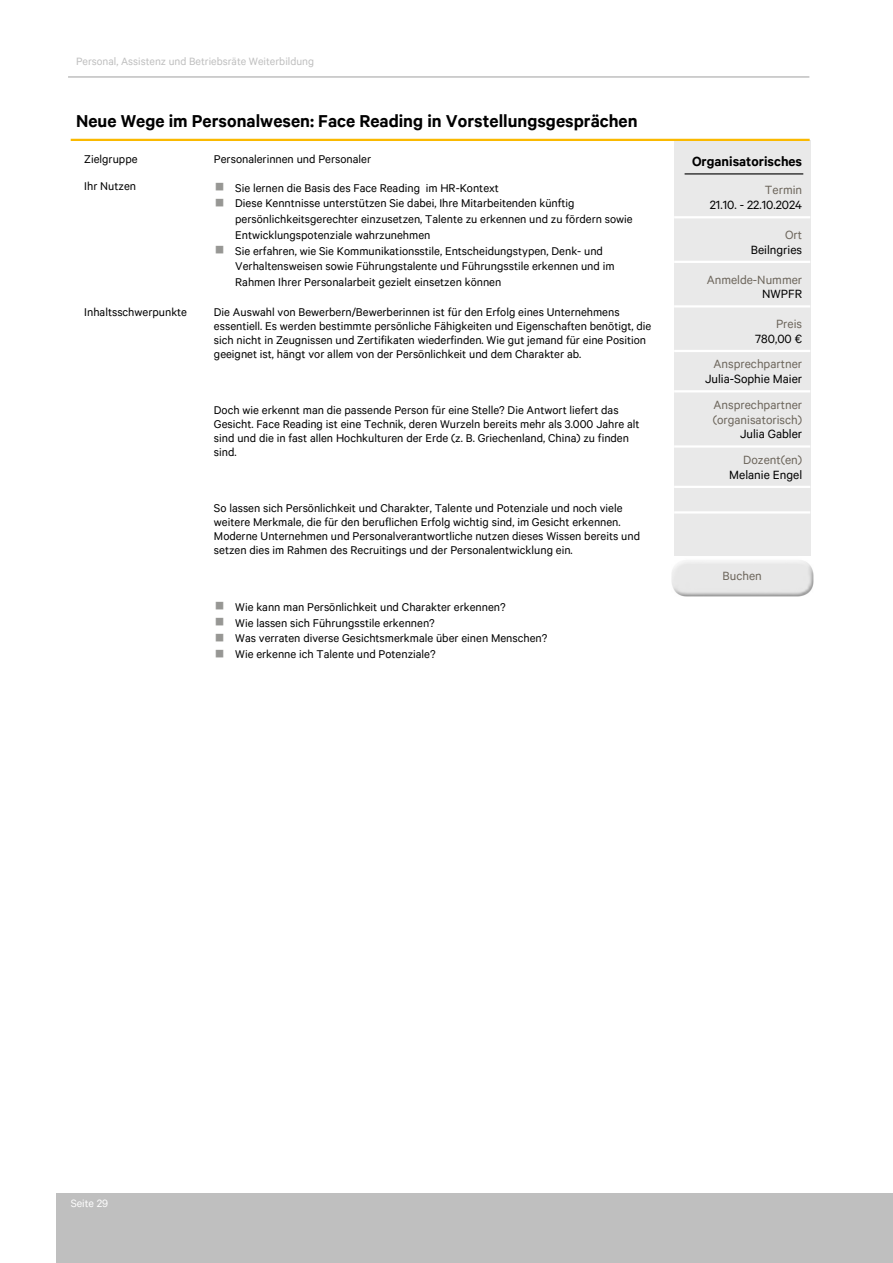
<style>
.page{position:relative;width:893px;height:1263px;background:#fff}
.page>*{position:absolute;margin:0;border:0;box-sizing:border-box;transform-origin:0 0}
.t1{font:600 19.5px "Calibre";color:#000}
.t2{font:600 15px "Calibre";color:#000}
.t3{font:13.5px/14.9px "Calibre";color:#6d665c}
.t4{font:13.5px "Calibre";color:#000}
.t5{font:12.75px/14px "Calibre";color:#000}
.t6{font:12px "Calibre";color:#bfbfbf}
.t7{font:12px "Calibre";color:#fff}
.s1{color:#979794}
</style>
<div class="page">
<div style="left:56px;top:1193px;width:836px;height:70px;background:#bfbfbf"></div>
<hr style="left:68px;top:76px;width:741px;height:2px;background:#bfbfbf">
<img style="left:671px;top:560px;width:142px;height:36px">
<div style="left:674px;top:170px;width:136px;height:386px;background:#e9e9e9"></div>
<div style="left:674px;top:140px;width:136px;height:30px;background:#e9e9e9"></div>
<hr style="left:674px;top:216px;width:136px;height:2px;background:#fff">
<hr style="left:674px;top:261px;width:136px;height:2px;background:#fff">
<hr style="left:674px;top:305px;width:136px;height:3px;background:#fff">
<hr style="left:674px;top:350px;width:136px;height:2px;background:#fff">
<hr style="left:674px;top:390px;width:136px;height:2px;background:#fff">
<hr style="left:674px;top:445px;width:136px;height:3px;background:#fff">
<hr style="left:674px;top:486px;width:136px;height:2px;background:#fff">
<hr style="left:674px;top:511px;width:136px;height:3px;background:#fff">
<hr style="left:71px;top:139px;width:738px;height:2px;background:#fab900">
<hr style="left:684px;top:173px;width:119px;height:1px;background:#000">
<p class="t6" style="left:76px;top:54px;width:239px">Personal, Assistenz und Betriebsräte Weiterbildung</p>
<h1 class="t1" style="left:76px;top:109px;width:563px">Neue Wege im Personalwesen: Face Reading in Vorstellungsgesprächen</h1>
<p class="t5" style="left:84px;top:151px;width:55px">Zielgruppe</p>
<p class="t5" style="left:214px;top:151px;width:159px">Personalerinnen und Personaler</p>
<p class="t5" style="left:84px;top:179px;width:53px">Ihr Nutzen</p>
<p class="t5" style="left:214px;top:180px;width:286px"><span class="s1">▪</span> Sie lernen die Basis des Face Reading im HR-Kontext</p>
<p class="t5" style="left:235px;top:195px;width:399px;line-height:15.8px;text-indent:-21px"><span class="s1">▪</span> Diese Kenntnisse unterstützen Sie dabei, Ihre Mitarbeitenden künftig persönlichkeitsgerechter einzusetzen, Talente zu erkennen und zu fördern sowie<br>Entwicklungspotenziale wahrzunehmen</p>
<p class="t5" style="left:235px;top:242px;width:381px;line-height:15.8px;text-indent:-21px"><span class="s1">▪</span> Sie erfahren, wie Sie Kommunikationsstile, Entscheidungstypen, Denk- und<br>Verhaltensweisen sowie Führungstalente und Führungsstile erkennen und im<br>Rahmen Ihrer Personalarbeit gezielt einsetzen können</p>
<p class="t5" style="left:84px;top:305px;width:104px">Inhaltsschwerpunkte</p>
<p class="t5" style="left:214px;top:305px;width:439px">Die Auswahl von Bewerbern/Bewerberinnen ist für den Erfolg eines Unternehmens essentiell. Es werden bestimmte persönliche Fähigkeiten und Eigenschaften benötigt, die sich nicht in Zeugnissen und Zertifikaten wiederfinden. Wie gut jemand für eine Position geeignet ist, hängt vor allem von der Persönlichkeit und dem Charakter ab.</p>
<p class="t5" style="left:214px;top:403px;width:427px">Doch wie erkennt man die passende Person für eine Stelle? Die Antwort liefert das Gesicht. Face Reading ist eine Technik, deren Wurzeln bereits mehr als 3.000 Jahre alt sind und die in fast allen Hochkulturen der Erde (z. B. Griechenland, China) zu finden sind.</p>
<p class="t5" style="left:214px;top:500px;width:427px">So lassen sich Persönlichkeit und Charakter, Talente und Potenziale und noch viele weitere Merkmale, die für den beruflichen Erfolg wichtig sind, im Gesicht erkennen.<br>Moderne Unternehmen und Personalverantwortliche nutzen dieses Wissen bereits und setzen dies im Rahmen des Recruitings und der Personalentwicklung ein.</p>
<p class="t5" style="left:214px;top:599px;width:293px"><span class="s1">▪</span> Wie kann man Persönlichkeit und Charakter erkennen?</p>
<p class="t5" style="left:214px;top:615px;width:222px"><span class="s1">▪</span> Wie lassen sich Führungsstile erkennen?</p>
<p class="t5" style="left:214px;top:631px;width:335px"><span class="s1">▪</span> Was verraten diverse Gesichtsmerkmale über einen Menschen?</p>
<p class="t5" style="left:214px;top:647px;width:223px"><span class="s1">▪</span> Wie erkenne ich Talente und Potenziale?</p>
<p class="t2" style="left:692px;top:153px;width:112px">Organisatorisches</p>
<p class="t3" style="left:764px;top:182px;width:39px">Termin</p>
<p class="t4" style="left:709px;top:197px;width:94px">21.10. - 22.10.2024</p>
<p class="t3" style="left:785px;top:227px;width:19px">Ort</p>
<p class="t4" style="left:750px;top:242px;width:53px">Beilngries</p>
<p class="t3" style="left:706px;top:271px;width:97px">Anmelde-Nummer</p>
<p class="t4" style="left:762px;top:286px;width:42px">NWPFR</p>
<p class="t3" style="left:776px;top:316px;width:28px">Preis</p>
<p class="t4" style="left:755px;top:331px;width:48px">780,00 €</p>
<p class="t3" style="left:713px;top:356px;width:90px">Ansprechpartner</p>
<p class="t4" style="left:705px;top:371px;width:99px">Julia-Sophie Maier</p>
<p class="t3" style="left:712px;top:397px;width:91px">Ansprechpartner (organisatorisch)</p>
<p class="t4" style="left:740px;top:426px;width:64px">Julia Gabler</p>
<p class="t3" style="left:743px;top:452px;width:60px">Dozent(en)</p>
<p class="t4" style="left:729px;top:467px;width:74px">Melanie Engel</p>
<p class="t3" style="left:722px;top:568px;width:41px">Buchen</p>
<p class="t7" style="left:71px;top:1196px;width:39px">Seite 29</p>
</div>
